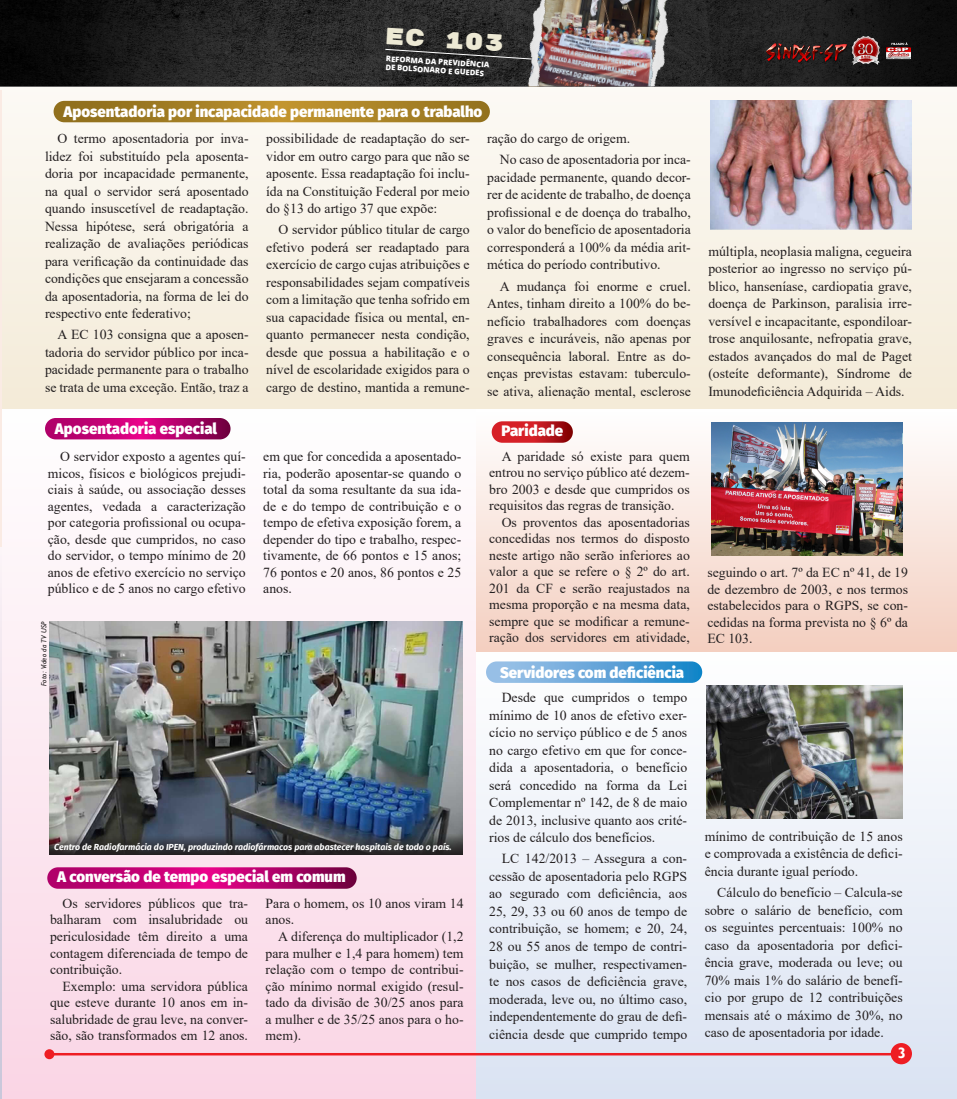
<style>
.page{position:relative;width:957px;height:1099px;background:#fff}
.page>*{position:absolute;margin:0;border:0;box-sizing:border-box;transform-origin:0 0}
.t1{font:23.38px "Rubik Mono One";color:#ede9d4}
.t2{font:900 15px "Fira Sans";color:#fff}
.t3{font:700 15px "Gill Sans";color:#fff}
.t4{font:13.75px/17.5px "Times New Roman";color:#231f20;text-align:justify}
.t5{font:italic 700 8.75px "Fira Sans";color:#fff}
.t6{font:800 7.62px "Open Sans";color:#fff}
.t7{font:italic 7.5px "Humanist 521 BT";color:#231f20}
</style>
<div class="page">
<svg style="left:1px;top:86px;width:956px;height:323px;fill:#f7f1e5"></svg>
<hr style="left:0;top:0;width:1px;height:368px;background:#faebe4">
<div style="left:476px;top:651px;width:481px;height:447px;background:linear-gradient(to bottom,#fdfdfd,#dbe2f1)"></div>
<div style="left:0;top:409px;width:476px;height:689px;background:linear-gradient(to bottom,#fdfdfe,#f9d4e3)"></div>
<div style="left:476px;top:412px;width:481px;height:239px;background:linear-gradient(to bottom,#fdfdfd,#f4cfc0)"></div>
<hr style="left:0;top:547px;width:1px;height:551px;background:#c8c8db">
<hr style="left:49px;top:1052px;width:847px;height:3px;background:#ee1d23">
<div style="left:44px;top:1049px;width:10px;height:10px;background:#ee1d23;border-radius:50%"></div>
<div style="left:890px;top:1043px;width:22px;height:21px;background:#ee1d23;border-radius:50%"></div>
<svg style="left:54px;top:101px;width:436px;height:21px;background:#a68025"></svg>
<svg style="left:45px;top:418px;width:185px;height:21px;background:#b9016e"></svg>
<div style="left:486px;top:661px;width:216px;height:22px;background:linear-gradient(to right,#a9c5e9,#1985c8);border-radius:11px"></div>
<hr style="left:0;top:90px;width:2px;height:456px;background:#faebe4">
<svg style="left:47px;top:867px;width:310px;height:21px;background:#b9046f"></svg>
<svg style="left:492px;top:421px;width:81px;height:22px;background:#c31f25"></svg>
<img style="left:49px;top:621px;width:413px;height:213px">
<img style="left:710px;top:101px;width:202px;height:129px">
<img style="left:707px;top:685px;width:195px;height:133px">
<img style="left:711px;top:422px;width:191px;height:133px">
<svg style="left:49px;top:834px;width:413px;height:20px;background:#36393e"></svg>
<img style="left:0;top:0;width:957px;height:86px">
<svg style="left:385px;top:49px;width:109px;height:17px;background:#323232"></svg>
<img style="left:585px;top:0;width:32px;height:86px">
<img style="left:494px;top:0;width:91px;height:86px">
<img style="left:617px;top:0;width:78px;height:86px">
<img style="left:767px;top:36px;width:143px;height:28px">
<h1 class="t1" style="left:386px;top:24px;width:121px;rotate:3deg">EC 103</h1>
<p class="t6" style="left:386px;top:61px;width:100px;rotate:4deg">DE BOLSONARO E GUEDES</p>
<p class="t6" style="left:386px;top:52px;width:105px;rotate:4deg">REFORMA DA PREVIDÊNCIA</p>
<p class="t2" style="left:63px;top:98px;width:420px">Aposentadoria por incapacidade permanente para o trabalho</p>
<p class="t4" style="left:45px;top:129px;width:205px;text-indent:12px">O termo aposentadoria por inva&shy;lidez foi substituído pela aposenta&shy;doria por incapacidade permanente, na qual o servidor será aposentado quando insuscetível de readaptação.<br>Nessa hipótese, será obrigatória a realização de avaliações periódicas para verificação da continuidade das condições que ensejaram a concessão da aposentadoria, na forma de lei do respectivo ente federativo;</p>
<p class="t4" style="left:45px;top:325px;width:205px;text-indent:12px">A EC 103 consigna que a aposen&shy;tadoria do servidor público por inca&shy;pacidade permanente para o trabalho se trata de uma exceção. Então, traz a</p>
<p class="t4" style="left:266px;top:129px;width:205px">possibilidade de readaptação do ser&shy;vidor em outro cargo para que não se aposente. Essa readaptação foi inclu&shy;ída na Constituição Federal por meio do §13 do artigo 37 que expõe:</p>
<p class="t4" style="left:266px;top:220px;width:205px;text-indent:12px">O servidor público titular de cargo efetivo poderá ser readaptado para exercício de cargo cujas atribuições e responsabilidades sejam compatíveis com a limitação que tenha sofrido em sua capacidade física ou mental, en&shy;quanto permanecer nesta condição, desde que possua a habilitação e o nível de escolaridade exigidos para o cargo de destino, mantida a remune-</p>
<p class="t4" style="left:487px;top:129px;width:144px">ração do cargo de origem.</p>
<p class="t4" style="left:487px;top:150px;width:205px;text-indent:12px">No caso de aposentadoria por inca&shy;pacidade permanente, quando decor&shy;rer de acidente de trabalho, de doença profissional e de doença do trabalho, o valor do benefício de aposentadoria corresponderá a 100% da média arit&shy;mética do período contributivo.</p>
<p class="t4" style="left:487px;top:277px;width:205px;text-indent:12px">A mudança foi enorme e cruel.<br>Antes, tinham direito a 100% do be&shy;nefício trabalhadores com doenças graves e incuráveis, não apenas por consequência laboral. Entre as do&shy;enças previstas estavam: tuberculo&shy;se ativa, alienação mental, esclerose</p>
<p class="t2" style="left:55px;top:415px;width:163px">Aposentadoria especial</p>
<p class="t4" style="left:48px;top:448px;width:199px;line-height:16.5px;text-indent:12px">O servidor exposto a agentes quí&shy;micos, físicos e biológicos prejudi&shy;ciais à saúde, ou associação desses agentes, vedada a caracterização por categoria profissional ou ocupa&shy;ção, desde que cumpridos, no caso do servidor, o tempo mínimo de 20 anos de efetivo exercício no serviço público e de 5 anos no cargo efetivo</p>
<p class="t4" style="left:263px;top:448px;width:199px;line-height:16.5px">em que for concedida a aposentado&shy;ria, poderão aposentar-se quando o total da soma resultante da sua ida&shy;de e do tempo de contribuição e o tempo de efetiva exposição forem, a depender do tipo e trabalho, respec&shy;tivamente, de 66 pontos e 15 anos; 76 pontos e 20 anos, 86 pontos e 25 anos.</p>
<p class="t7" style="left:39px;top:686px;width:66px;rotate:-90deg">Foto: Vídeo da TV USP</p>
<p class="t5" style="left:54px;top:839px;width:399px">Centro de Radiofarmácia do IPEN, produzindo radiofármacos para abastecer hospitais de todo o país.</p>
<p class="t2" style="left:57px;top:863px;width:290px">A conversão de tempo especial em comum</p>
<p class="t4" style="left:50px;top:894px;width:199px;line-height:16.5px;text-indent:12px">Os servidores públicos que tra&shy;balharam com insalubridade ou periculosidade têm direito a uma contagem diferenciada de tempo de contribuição.</p>
<p class="t4" style="left:50px;top:977px;width:199px;line-height:16.5px;text-indent:12px">Exemplo: uma servidora pública que esteve durante 10 anos em in&shy;salubridade de grau leve, na conver&shy;são, são transformados em 12 anos.</p>
<p class="t4" style="left:266px;top:894px;width:199px;line-height:16.5px">Para o homem, os 10 anos viram 14 anos.</p>
<p class="t4" style="left:266px;top:927px;width:199px;line-height:16.5px;text-indent:12px">A diferença do multiplicador (1,2 para mulher e 1,4 para homem) tem relação com o tempo de contribui&shy;ção mínimo normal exigido (resul&shy;tado da divisão de 30/25 anos para a mulher e de 35/25 anos para o ho&shy;mem).</p>
<p class="t2" style="left:501px;top:418px;width:63px">Paridade</p>
<p class="t4" style="left:489px;top:447px;width:202px;line-height:16.5px;text-indent:12px">A paridade só existe para quem entrou no serviço público até dezem&shy;bro 2003 e desde que cumpridos os requisitos das regras de transição.</p>
<p class="t4" style="left:489px;top:513px;width:202px;line-height:16.5px;text-indent:12px">Os proventos das aposentadorias concedidas nos termos do disposto neste artigo não serão inferiores ao valor a que se refere o § 2º do art.<br>201 da CF e serão reajustados na mesma proporção e na mesma data, sempre que se modificar a remune&shy;ração dos servidores em atividade,</p>
<p class="t2" style="left:500px;top:659px;width:186px">Servidores com deficiência</p>
<p class="t4" style="left:489px;top:688px;width:199px;text-indent:12px">Desde que cumpridos o tempo mínimo de 10 anos de efetivo exer&shy;cício no serviço público e de 5 anos no cargo efetivo em que for conce&shy;dida a aposentadoria, o benefício será concedido na forma da Lei Complementar nº 142, de 8 de maio de 2013, inclusive quanto aos crité&shy;rios de cálculo dos benefícios.</p>
<p class="t4" style="left:489px;top:849px;width:199px;text-indent:12px">LC 142/2013 – Assegura a con&shy;cessão de aposentadoria pelo RGPS ao segurado com deficiência, aos 25, 29, 33 ou 60 anos de tempo de contribuição, se homem; e 20, 24, 28 ou 55 anos de tempo de contri&shy;buição, se mulher, respectivamen&shy;te nos casos de deficiência grave, moderada, leve ou, no último caso, independentemente do grau de defi&shy;ciência desde que cumprido tempo</p>
<p class="t4" style="left:708px;top:242px;width:205px">múltipla, neoplasia maligna, cegueira posterior ao ingresso no serviço pú&shy;blico, hanseníase, cardiopatia grave, doença de Parkinson, paralisia irre&shy;versível e incapacitante, espondiloar&shy;trose anquilosante, nefropatia grave, estados avançados do mal de Paget (osteíte deformante), Síndrome de Imunodeficiência Adquirida – Aids.</p>
<p class="t4" style="left:707px;top:563px;width:202px;line-height:16.5px">seguindo o art. 7º da EC nº 41, de 19 de dezembro de 2003, e nos termos estabelecidos para o RGPS, se con&shy;cedidas na forma prevista no § 6º da EC 103.</p>
<p class="t4" style="left:705px;top:827px;width:199px">mínimo de contribuição de 15 anos e comprovada a existência de defici&shy;ência durante igual período.</p>
<p class="t4" style="left:705px;top:883px;width:199px;text-indent:12px">Cálculo do benefício – Calcula-se sobre o salário de benefício, com os seguintes percentuais: 100% no caso da aposentadoria por defici&shy;ência grave, moderada ou leve; ou 70% mais 1% do salário de benefí&shy;cio por grupo de 12 contribuições mensais até o máximo de 30%, no caso de aposentadoria por idade.</p>
<p class="t3" style="left:897px;top:1044px;width:10px">3</p>
</div>
